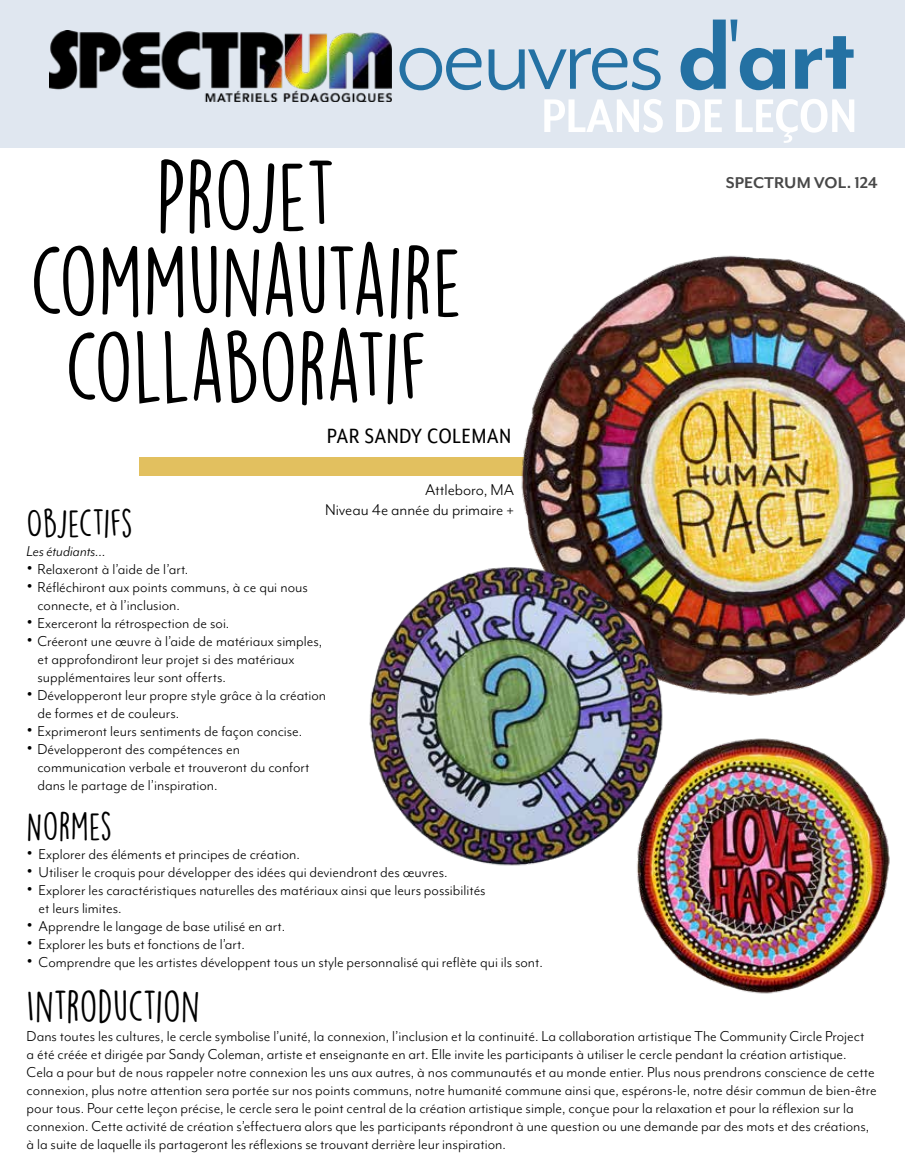
<style>
.page{position:relative;width:905px;height:1175px;background:#fff}
.page>*{position:absolute;margin:0;border:0;box-sizing:border-box;transform-origin:0 0}
.t1{font:115.2px "Mr Eaves Mod OT";letter-spacing:-.05em;color:#2471a3}
.t2{font:90.45px/85.8px "DK Lemon Yellow Sun";letter-spacing:-.025em;color:#000;text-align:center}
.t3{font:700 54.3px "Mr Eaves XL Mod Nar OT";letter-spacing:.01em;color:#fff}
.t4{font:40.5px "DK Lemon Yellow Sun";letter-spacing:-.005em;color:#000}
.t5{font:36px "DK Lemon Yellow Sun";letter-spacing:-.02em;color:#000}
.t6{font:36px "DK Lemon Yellow Sun";color:#000}
.t7{font:24px "Mr Eaves XL Mod Nar OT";letter-spacing:.04em;color:#000}
.t8{font:18px/19.5px "Mr Eaves Mod OT";letter-spacing:-.005em;color:#000;text-align:right}
.t9{font:700 18px "Mr Eaves Mod OT";color:#484848}
.t10{font:16.5px/18px "Mr Eaves Mod OT";color:#000}
.t11{font:italic 16.5px "Mr Eaves Mod OT";color:#000}
.s1{font-weight:700}
.s2{font-family:"Proxima Nova";font-weight:300;font-size:18px}
</style>
<div class="page">
<div style="left:0;top:0;width:904px;height:148px;background:#e0e7f0"></div>
<div style="left:139px;top:457px;width:536px;height:19px;background:#e2c05f"></div>
<img style="left:49px;top:30px;width:342px;height:72px">
<img style="left:637px;top:777px;width:253px;height:217px">
<img style="left:521px;top:255px;width:383px;height:522px">
<img style="left:362px;top:565px;width:309px;height:309px;border-radius:155px">
<h1 class="t1" style="left:395px;top:-8px;width:463px">oeuvres <span class="s1">d</span>'<span class="s1">art</span></h1>
<h2 class="t2" style="left:30px;top:153px;width:435px">PROJET<br>COMMUNAUTAIRE<br>COLLABORATIF</h2>
<h3 class="t7" style="left:327px;top:423px;width:185px">PAR SANDY COLEMAN</h3>
<p class="t8" style="left:325px;top:480px;width:190px">Attleboro, MA<br>Niveau 4e année du primaire +</p>
<h3 class="t5" style="left:27px;top:501px;width:108px">OBJECTIFS</h3>
<p class="t11" style="left:27px;top:542px;width:81px">Les étudiants…</p>
<p class="t10" style="left:27px;top:560px;width:163px"><span class="s2">•</span> Relaxeront à l’aide de l’art.</p>
<p class="t10" style="left:37px;top:578px;width:272px;text-indent:-11px"><span class="s2">•</span> Réfléchiront aux points communs, à ce qui nous connecte, et à l’inclusion.</p>
<p class="t10" style="left:27px;top:614px;width:204px"><span class="s2">•</span> Exerceront la rétrospection de soi.</p>
<p class="t10" style="left:37px;top:632px;width:286px;text-indent:-11px"><span class="s2">•</span> Créeront une œuvre à l’aide de matériaux simples, et approfondiront leur projet si des matériaux supplémentaires leur sont offerts.</p>
<p class="t10" style="left:37px;top:686px;width:290px;text-indent:-11px"><span class="s2">•</span> Développeront leur propre style grâce à la création de formes et de couleurs.</p>
<p class="t10" style="left:27px;top:722px;width:277px"><span class="s2">•</span> Exprimeront leurs sentiments de façon concise.</p>
<p class="t10" style="left:37px;top:740px;width:273px;text-indent:-11px"><span class="s2">•</span> Développeront des compétences en communication verbale et trouveront du confort dans le partage de l’inspiration.</p>
<h3 class="t3" style="left:541px;top:87px;width:317px">PLANS DE LEÇON</h3>
<p class="t9" style="left:726px;top:173px;width:153px">SPECTRUM VOL. 124</p>
<h3 class="t6" style="left:27px;top:805px;width:87px">NORMES</h3>
<p class="t10" style="left:27px;top:845px;width:275px"><span class="s2">•</span> Explorer des éléments et principes de création.</p>
<p class="t10" style="left:27px;top:863px;width:422px"><span class="s2">•</span> Utiliser le croquis pour développer des idées qui deviendront des œuvres.</p>
<p class="t10" style="left:39px;top:881px;width:448px;text-indent:-12px"><span class="s2">•</span> Explorer les caractéristiques naturelles des matériaux ainsi que leurs possibilités et leurs limites.</p>
<p class="t10" style="left:27px;top:917px;width:260px"><span class="s2">•</span> Apprendre le langage de base utilisé en art.</p>
<p class="t10" style="left:27px;top:935px;width:220px"><span class="s2">•</span> Explorer les buts et fonctions de l’art.</p>
<p class="t10" style="left:27px;top:953px;width:518px"><span class="s2">•</span> Comprendre que les artistes développent tous un style personnalisé qui reflète qui ils sont.</p>
<h3 class="t4" style="left:27px;top:981px;width:175px">INTRODUCTION</h3>
<p class="t10" style="left:27px;top:1027px;width:851px">Dans toutes les cultures, le cercle symbolise l’unité, la connexion, l’inclusion et la continuité. La collaboration artistique The Community Circle Project<br>a été créée et dirigée par Sandy Coleman, artiste et enseignante en art. Elle invite les participants à utiliser le cercle pendant la création artistique.<br>Cela a pour but de nous rappeler notre connexion les uns aux autres, à nos communautés et au monde entier. Plus nous prendrons conscience de cette connexion, plus notre attention sera portée sur nos points communs, notre humanité commune ainsi que, espérons-le, notre désir commun de bien-être pour tous. Pour cette leçon précise, le cercle sera le point central de la création artistique simple, conçue pour la relaxation et pour la réflexion sur la connexion. Cette activité de création s’effectuera alors que les participants répondront à une question ou une demande par des mots et des créations, à la suite de laquelle ils partageront les réflexions se trouvant derrière leur inspiration.</p>
</div>
